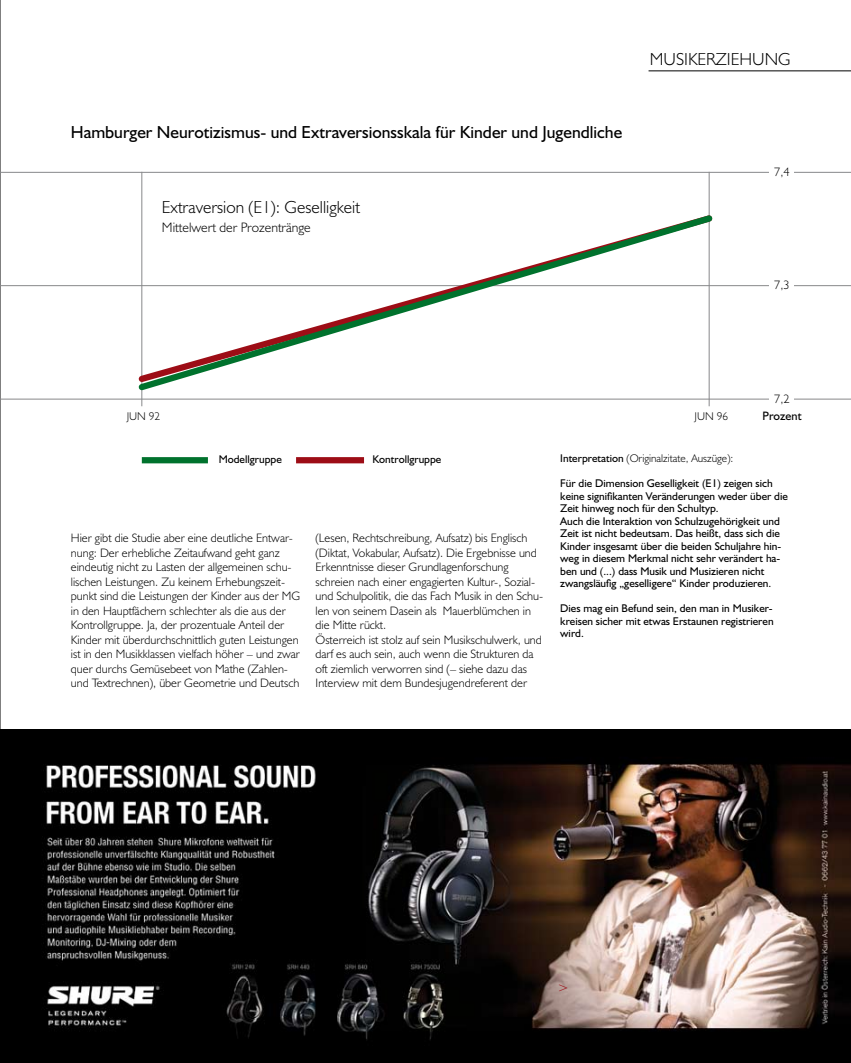
<style>
.page{position:relative;width:851px;height:1063px;background:#fff}
.page>*{position:absolute;margin:0;border:0;box-sizing:border-box;transform-origin:0 0}
.t1{font:17.5px "Humanist 521 BT";color:#000}
.t2{font:300 17.5px "Humanist 521 BT";color:#000}
.t3{font:300 13.75px "Humanist 521 BT";color:#000}
.t4{font:300 13.75px "Humanist 521 BT";color:#9d0d16}
.t5{font:300 12.25px/14.5px "Humanist 521 BT";color:#000}
.t6{font:12.25px "Humanist 521 BT";color:#000}
.t7{font:11.25px/12.5px "Humanist 521 BT";color:#000}
.t8{font:300 11.25px "Humanist 521 BT";color:#000}
.s1{font-weight:400}
</style>
<div class="page">
<hr style="left:0;top:0;width:1px;height:1063px;background:#000">
<img style="left:1px;top:730px;width:849px;height:333px">
<hr style="left:648px;top:71px;width:202px;height:1px;background:#000">
<hr style="left:141px;top:172px;width:1px;height:234px;background:#87888a">
<hr style="left:708px;top:172px;width:1px;height:234px;background:#87888a">
<hr style="left:0;top:399px;width:850px;height:1px;background:#87888a">
<hr style="left:0;top:172px;width:850px;height:1px;background:#87888a">
<hr style="left:0;top:285px;width:850px;height:1px;background:#87888a">
<div style="left:142px;top:457px;width:66px;height:6px;background:#00722d"></div>
<div style="left:296px;top:457px;width:68px;height:6px;background:#9d0d16"></div>
<div style="left:769px;top:167px;width:25px;height:240px;background:#fff"></div>
<svg style="left:134px;top:211px;width:582px;height:184px"></svg>
<h1 class="t1" style="left:71px;top:122px;width:552px">Hamburger Neurotizismus- und Extraversionsskala für Kinder und Jugendliche</h1>
<h1 class="t2" style="left:162px;top:197px;width:199px">Extraversion (E1): Geselligkeit</h1>
<p class="t3" style="left:162px;top:219px;width:150px">Mittelwert der Prozentränge</p>
<h1 class="t2" style="left:649px;top:49px;width:25px">Musikerziehung</h1>
<p class="t5" style="left:774px;top:164px;width:17px">7,4</p>
<p class="t5" style="left:774px;top:278px;width:17px">7,3</p>
<p class="t5" style="left:774px;top:391px;width:17px">7,2</p>
<p class="t6" style="left:762px;top:408px;width:40px">Prozent</p>
<p class="t8" style="left:127px;top:409px;width:35px">JUN 92</p>
<p class="t8" style="left:694px;top:409px;width:35px">JUN 96</p>
<p class="t7" style="left:219px;top:453px;width:65px">Modellgruppe</p>
<p class="t7" style="left:372px;top:453px;width:70px">Kontrollgruppe</p>
<p class="t8" style="left:560px;top:452px;width:174px"><span class="s1">Interpretation</span> (Originalzitate, Auszüge):</p>
<p class="t7" style="left:560px;top:477px;width:229px">Für die Dimension Geselligkeit (E1) zeigen sich keine signifikanten Veränderungen weder über die Zeit hinweg noch für den Schultyp.<br>Auch die Interaktion von Schulzugehörigkeit und Zeit ist nicht bedeutsam. Das heißt, dass sich die Kinder insgesamt über die beiden Schuljahre hin&shy;weg in diesem Merkmal nicht sehr verändert ha&shy;ben und (...) dass Musik und Musizieren nicht zwangsläufig „geselligere“ Kinder produzieren.</p>
<p class="t7" style="left:560px;top:602px;width:215px">Dies mag ein Befund sein, den man in Musiker&shy;kreisen sicher mit etwas Erstaunen registrieren wird.</p>
<p class="t5" style="left:315px;top:530px;width:229px">(Lesen, Rechtschreibung, Aufsatz) bis Englisch (Diktat, Vokabular, Aufsatz). Die Ergebnisse und Erkenntnisse dieser Grundlagenforschung schreien nach einer engagierten Kultur-, Sozial&shy;und Schulpolitik, die das Fach Musik in den Schu&shy;len von seinem Dasein als Mauerblümchen in die Mitte rückt.<br>Österreich ist stolz auf sein Musikschulwerk, und darf es auch sein, auch wenn die Strukturen da oft ziemlich verworren sind (– siehe dazu das Interview mit dem Bundesjugendreferent der</p>
<p class="t5" style="left:71px;top:530px;width:231px">Hier gibt die Studie aber eine deutliche Entwar&shy;nung: Der erhebliche Zeitaufwand geht ganz eindeutig nicht zu Lasten der allgemeinen schu&shy;lischen Leistungen. Zu keinem Erhebungszeit&shy;punkt sind die Leistungen der Kinder aus der MG in den Hauptfächern schlechter als die aus der Kontrollgruppe. Ja, der prozentuale Anteil der Kinder mit überdurchschnittlich guten Leistungen ist in den Musikklassen vielfach höher – und zwar quer durchs Gemüsebeet von Mathe (Zahlen&shy;und Textrechnen), über Geometrie und Deutsch</p>
<p class="t4" style="left:557px;top:978px;width:13px">&gt;</p>
</div>
